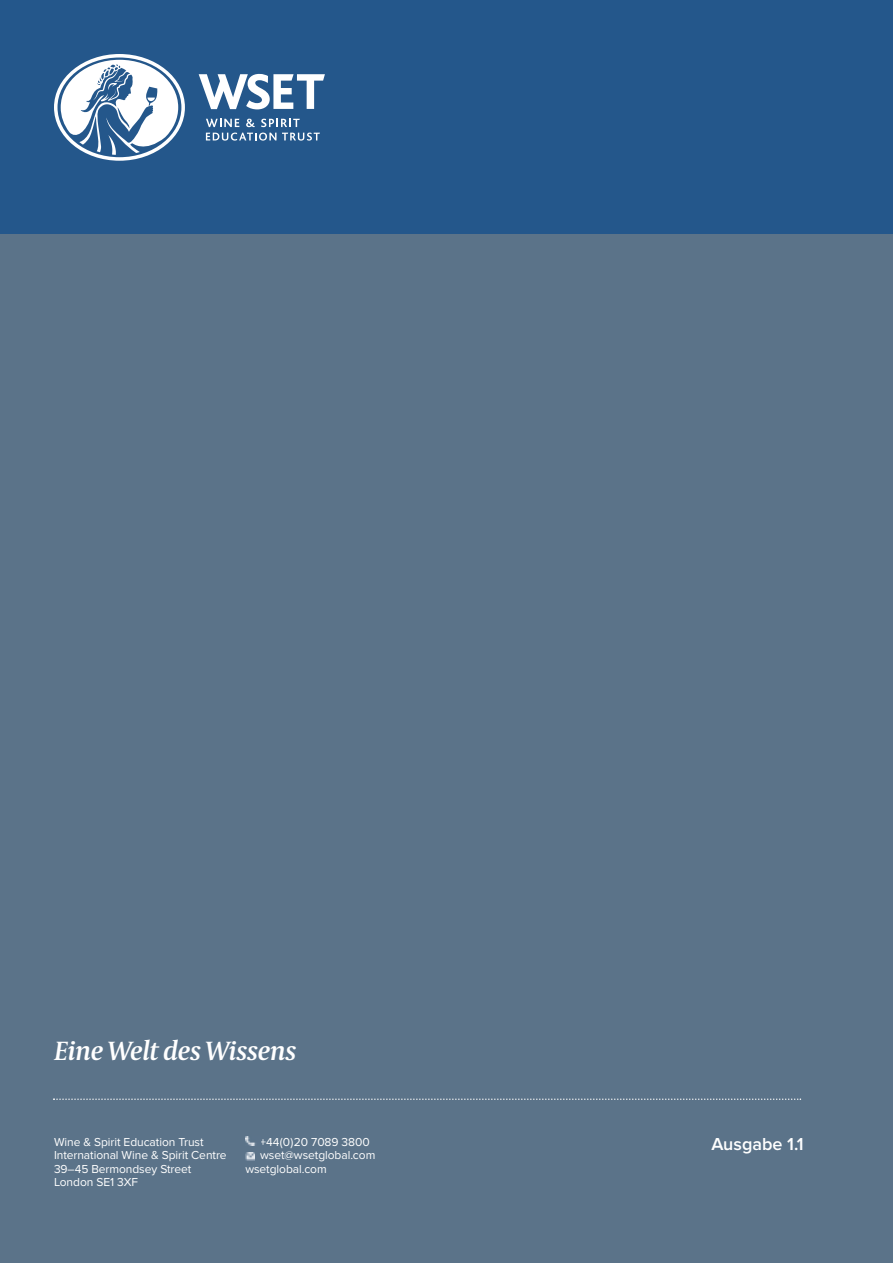
<style>
.page{position:relative;width:893px;height:1263px;background:#5b7389}
.page>*{position:absolute;margin:0;border:0;box-sizing:border-box;transform-origin:0 0}
.t1{font:italic 600 27px "Capitolium News 2 Sb";letter-spacing:-.025em;color:#fff}
.t2{font:600 18px "Proxima Nova";color:#fff}
.t3{font:12px/13.5px "Proxima Nova";letter-spacing:-.005em;color:#fff}
</style>
<div class="page">
<div style="left:0;top:0;width:893px;height:234px;background:#24578b"></div>
<svg style="left:53px;top:1098px;width:748px;height:2px"></svg>
<svg style="left:199px;top:74px;width:126px;height:35px"></svg>
<svg style="left:206px;top:119px;width:33px;height:8px"></svg>
<svg style="left:246px;top:119px;width:9px;height:8px"></svg>
<svg style="left:261px;top:119px;width:39px;height:8px"></svg>
<svg style="left:206px;top:133px;width:70px;height:8px"></svg>
<svg style="left:282px;top:133px;width:38px;height:8px"></svg>
<svg style="left:54px;top:54px;width:131px;height:107px"></svg>
<img style="left:246px;top:1136px;width:10px;height:9px">
<svg style="left:245px;top:1153px;width:10px;height:7px"></svg>
<h1 class="t1" style="left:54px;top:1040px;width:244px">Eine Welt des Wissens</h1>
<p class="t3" style="left:54px;top:1135px;width:174px">Wine &amp; Spirit Education Trust<br>International Wine &amp; Spirit Centre<br>39–45 Bermondsey Street<br>London SE1 3XF</p>
<p class="t3" style="left:260px;top:1135px;width:111px">+44(0)20 7089 3800</p>
<p class="t3" style="left:260px;top:1149px;width:117px">wset@wsetglobal.com</p>
<p class="t3" style="left:245px;top:1162px;width:83px">wsetglobal.com</p>
<h2 class="t2" style="left:711px;top:1134px;width:94px">Ausgabe 1.1</h2>
</div>
